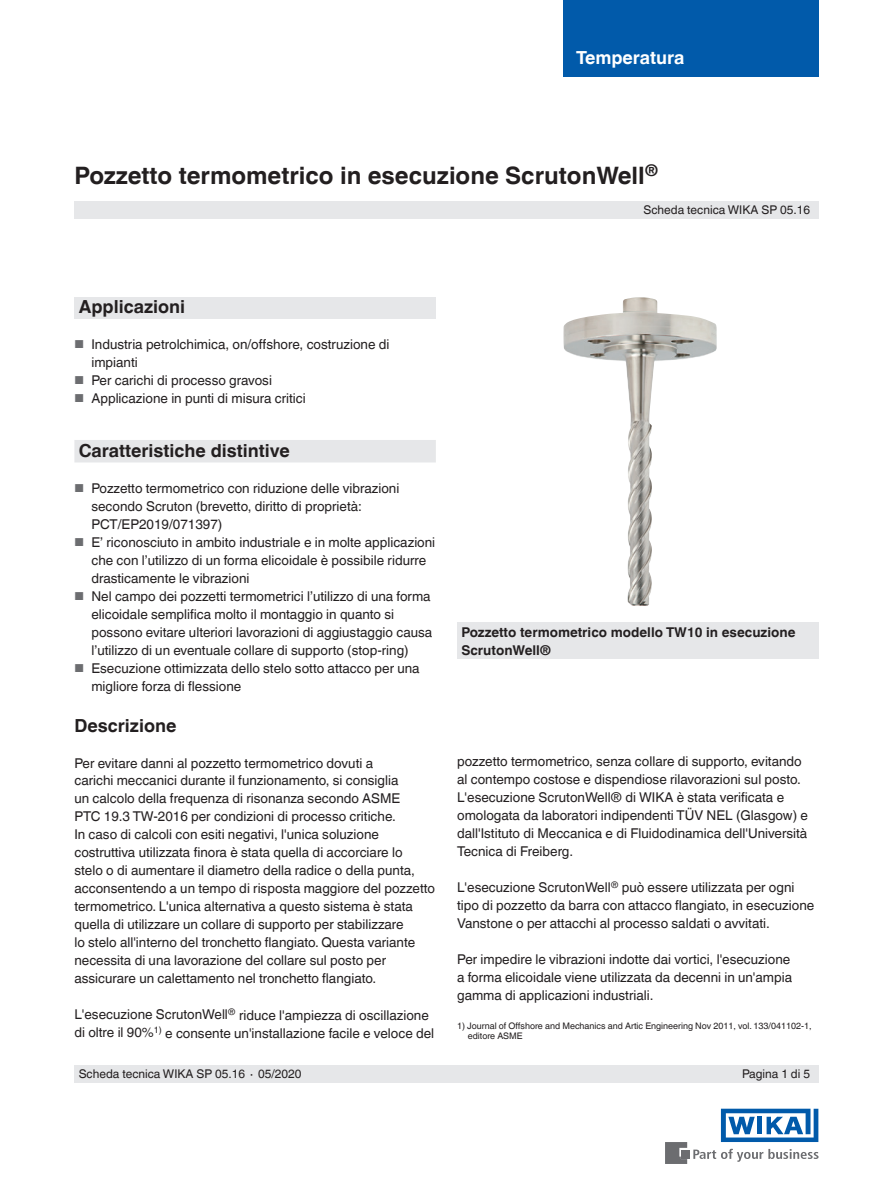
<style>
.page{position:relative;width:893px;height:1188px;background:#fff}
.page>*{position:absolute;margin:0;border:0;box-sizing:border-box;transform-origin:0 0}
.t1{font:700 24px "Helvetica World";color:#231f20}
.t2{font:700 18px "Helvetica World";color:#231f20}
.t3{font:700 18px "Helvetica World";color:#fff}
.t4{font:13.5px/18px "Helvetica World";color:#231f20}
.t5{font:700 13.5px/18px "Helvetica World";color:#231f20}
.t6{font:12px "Helvetica World";color:#231f20}
.t7{font:9px/10.5px "Helvetica World";color:#231f20}
.s1{font-size:11.55px;color:#6c6d70}
</style>
<div class="page">
<div style="left:74px;top:297px;width:362px;height:22px;background:#e6e7e9"></div>
<div style="left:74px;top:202px;width:745px;height:17px;background:#e6e7e9"></div>
<div style="left:74px;top:1066px;width:745px;height:17px;background:#e6e7e9"></div>
<svg style="left:693px;top:1149px;width:126px;height:13px"></svg>
<div style="left:682px;top:1150px;width:8px;height:8px;background:#6c6d70"></div>
<svg style="left:665px;top:1142px;width:22px;height:22px"></svg>
<svg style="left:721px;top:1109px;width:97px;height:33px"></svg>
<div style="left:563px;top:0;width:256px;height:77px;background:#015aaa"></div>
<div style="left:457px;top:623px;width:361px;height:36px;background:#e6e7e9"></div>
<div style="left:74px;top:440px;width:362px;height:22px;background:#e6e7e9"></div>
<img style="left:563px;top:297px;width:154px;height:309px">
<h2 class="t3" style="left:576px;top:47px;width:110px">Temperatura</h2>
<h1 class="t1" style="left:74px;top:162px;width:585px">Pozzetto termometrico in esecuzione ScrutonWell<sup>®</sup></h1>
<p class="t6" style="left:644px;top:203px;width:168px">Scheda tecnica WIKA SP 05.16</p>
<h2 class="t2" style="left:79px;top:296px;width:108px">Applicazioni</h2>
<p class="t4" style="left:91px;top:336px;width:300px;text-indent:-17px"><span class="s1">■</span> Industria petrolchimica, on/offshore, costruzione di impianti</p>
<p class="t4" style="left:74px;top:372px;width:199px"><span class="s1">■</span> Per carichi di processo gravosi</p>
<p class="t4" style="left:74px;top:390px;width:233px"><span class="s1">■</span> Applicazione in punti di misura critici</p>
<h2 class="t2" style="left:79px;top:440px;width:213px">Caratteristiche distintive</h2>
<p class="t4" style="left:91px;top:480px;width:309px;text-indent:-17px"><span class="s1">■</span> Pozzetto termometrico con riduzione delle vibrazioni secondo Scruton (brevetto, diritto di proprietà:<br>PCT/EP2019/071397)</p>
<p class="t4" style="left:91px;top:534px;width:345px;text-indent:-17px"><span class="s1">■</span> E’ riconosciuto in ambito industriale e in molte applicazioni che con l’utilizzo di un forma elicoidale è possibile ridurre drasticamente le vibrazioni</p>
<p class="t4" style="left:91px;top:588px;width:342px;text-indent:-17px"><span class="s1">■</span> Nel campo dei pozzetti termometrici l’utilizzo di una forma elicoidale semplifica molto il montaggio in quanto si possono evitare ulteriori lavorazioni di aggiustaggio causa l’utilizzo di un eventuale collare di supporto (stop-ring)</p>
<p class="t4" style="left:91px;top:660px;width:330px;text-indent:-17px"><span class="s1">■</span> Esecuzione ottimizzata dello stelo sotto attacco per una migliore forza di flessione</p>
<h2 class="t2" style="left:74px;top:715px;width:103px">Descrizione</h2>
<p class="t4" style="left:74px;top:754px;width:362px">Per evitare danni al pozzetto termometrico dovuti a<br>carichi meccanici durante il funzionamento, si consiglia<br>un calcolo della frequenza di risonanza secondo ASME<br>PTC 19.3 TW-2016 per condizioni di processo critiche.<br>In caso di calcoli con esiti negativi, l'unica soluzione costruttiva utilizzata finora è stata quella di accorciare lo<br>stelo o di aumentare il diametro della radice o della punta, acconsentendo a un tempo di risposta maggiore del pozzetto termometrico. L'unica alternativa a questo sistema è stata quella di utilizzare un collare di supporto per stabilizzare<br>lo stelo all'interno del tronchetto flangiato. Questa variante necessita di una lavorazione del collare sul posto per assicurare un calettamento nel tronchetto flangiato.</p>
<p class="t4" style="left:74px;top:1006px;width:361px">L'esecuzione ScrutonWell<sup>®</sup> riduce l'ampiezza di oscillazione di oltre il 90%<sup>1)</sup> e consente un'installazione facile e veloce del</p>
<p class="t5" style="left:461px;top:623px;width:336px">Pozzetto termometrico modello TW10 in esecuzione<br>ScrutonWell®</p>
<p class="t4" style="left:457px;top:753px;width:352px">pozzetto termometrico, senza collare di supporto, evitando al contempo costose e dispendiose rilavorazioni sul posto.<br>L'esecuzione ScrutonWell® di WIKA è stata verificata e omologata da laboratori indipendenti TÜV NEL (Glasgow) e dall'Istituto di Meccanica e di Fluidodinamica dell'Università Tecnica di Freiberg.</p>
<p class="t4" style="left:457px;top:879px;width:359px">L'esecuzione ScrutonWell<sup>®</sup> può essere utilizzata per ogni tipo di pozzetto da barra con attacco flangiato, in esecuzione<br>Vanstone o per attacchi al processo saldati o avvitati.</p>
<p class="t4" style="left:457px;top:951px;width:337px">Per impedire le vibrazioni indotte dai vortici, l'esecuzione a forma elicoidale viene utilizzata da decenni in un'ampia gamma di applicazioni industriali.</p>
<p class="t7" style="left:468px;top:1020px;width:345px;text-indent:-11px">1) Journal of Offshore and Mechanics and Artic Engineering Nov 2011, vol. 133/041102-1, editore ASME</p>
<p class="t6" style="left:79px;top:1067px;width:224px">Scheda tecnica WIKA SP 05.16 ∙ 05/2020</p>
<p class="t6" style="left:742px;top:1067px;width:70px">Pagina 1 di 5</p>
</div>
